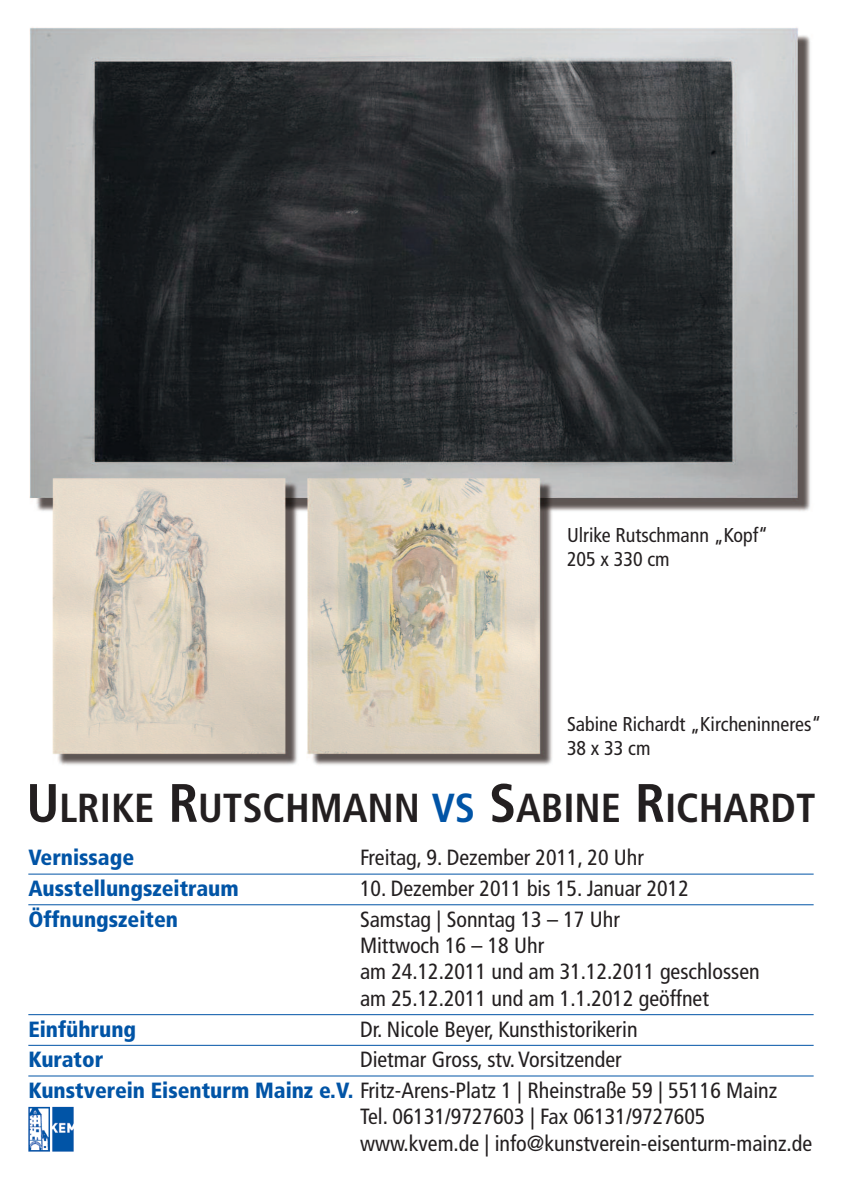
<style>
.page{position:relative;width:842px;height:1191px;background:#fff}
.page>*{position:absolute;margin:0;border:0;box-sizing:border-box;transform-origin:0 0}
.t1{font:700 condensed 40.5px "Frutiger LT";color:#231f20}
.t2{font:condensed 22px/26.4px "Frutiger LT";color:#231f20}
.t3{font:900 condensed 22px "Frutiger LT";color:#0154a6}
.t4{font:condensed 20px/24px "Frutiger LT";color:#231f20}
.s1{font-size:54px}
.s2{color:#0154a6}
.s3{font-weight:900;color:#0154a6}
</style>
<div class="page">
<img style="left:29px;top:27px;width:781px;height:738px">
<hr style="left:28px;top:874px;width:786px;height:1px;background:#0154a6">
<hr style="left:28px;top:904px;width:786px;height:1px;background:#0154a6">
<hr style="left:28px;top:1014px;width:786px;height:1px;background:#0154a6">
<hr style="left:28px;top:1045px;width:786px;height:1px;background:#0154a6">
<hr style="left:28px;top:1075px;width:786px;height:1px;background:#0154a6">
<img style="left:28px;top:1106px;width:46px;height:45px">
<p class="t4" style="left:567px;top:525px;width:203px">Ulrike Rutschmann „Kopf“<br>205 x 330 cm</p>
<p class="t4" style="left:567px;top:713px;width:256px">Sabine Richardt „Kircheninneres“<br>38 x 33 cm</p>
<h1 class="t1" style="left:26px;top:791px;width:791px"><span class="s1">U</span>LRIKE <span class="s1">R</span>UTSCHMANN <span class="s2">VS</span> <span class="s1">S</span>ABINE <span class="s1">R</span>ICHARDT</h1>
<p class="t3" style="left:28px;top:848px;width:107px">Vernissage</p>
<p class="t2" style="left:360px;top:846px;width:285px">Freitag, 9. Dezember 2011, 20 Uhr</p>
<p class="t3" style="left:28px;top:879px;width:212px">Ausstellungszeitraum</p>
<p class="t2" style="left:360px;top:877px;width:330px">10. Dezember 2011 bis 15. Januar 2012</p>
<p class="t3" style="left:28px;top:910px;width:151px">Öffnungszeiten</p>
<p class="t2" style="left:360px;top:907px;width:401px">Samstag | Sonntag 13 – 17 Uhr<br>Mittwoch 16 – 18 Uhr<br>am 24.12.2011 und am 31.12.2011 geschlossen am 25.12.2011 und am 1.1.2012 geöffnet</p>
<p class="t3" style="left:28px;top:1020px;width:109px">Einführung</p>
<p class="t2" style="left:360px;top:1017px;width:279px">Dr. Nicole Beyer, Kunsthistorikerin</p>
<p class="t3" style="left:28px;top:1050px;width:76px">Kurator</p>
<p class="t2" style="left:28px;top:1046px;width:750px;line-height:30.7px;text-indent:332px">Dietmar Gross, stv. Vorsitzender<br><span class="s3">Kunstverein Eisenturm Mainz e.V.</span> Fritz-Arens-Platz 1 | Rheinstraße 59 | 55116 Mainz</p>
<p class="t2" style="left:360px;top:1105px;width:454px">Tel. 06131/9727603 | Fax 06131/9727605 www.kvem.de | info@kunstverein-eisenturm-mainz.de</p>
</div>
